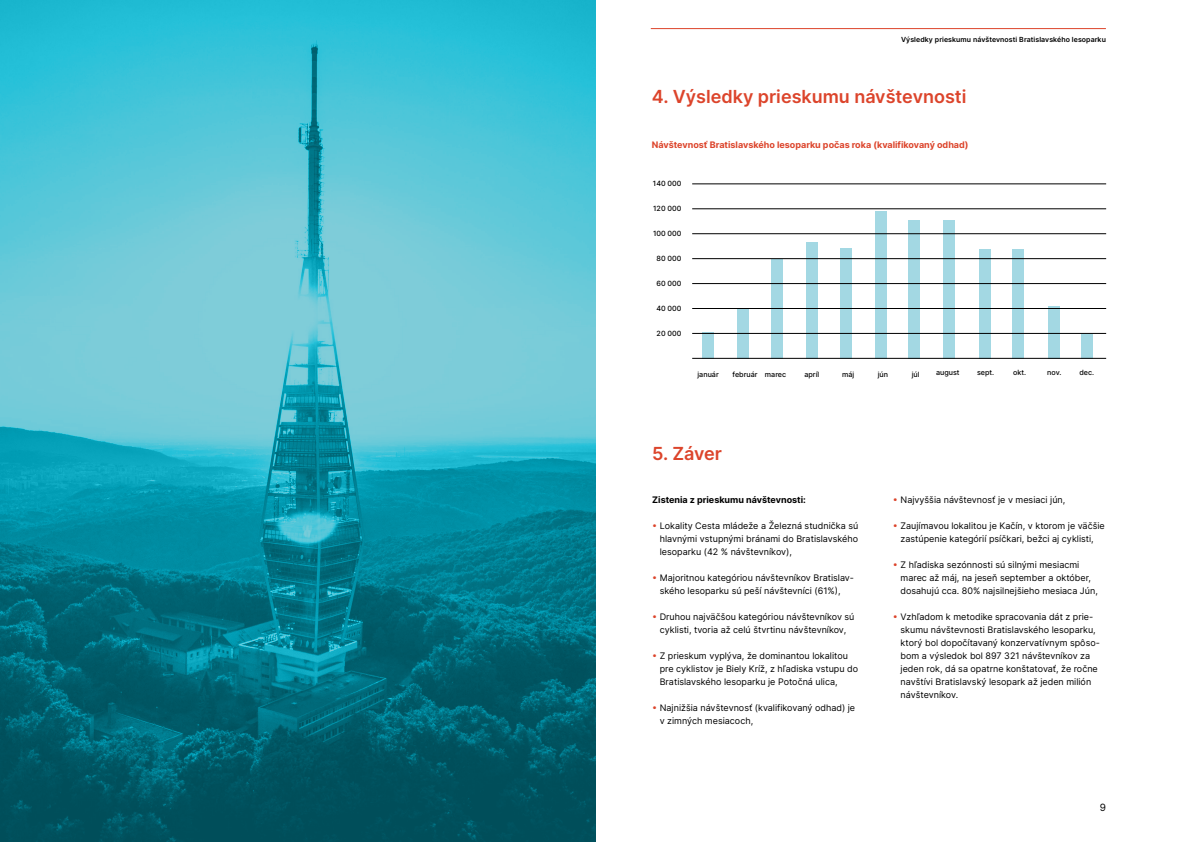
<style>
.page{position:relative;width:1191px;height:842px;background:#fff}
.page>*{position:absolute;margin:0;border:0;box-sizing:border-box;transform-origin:0 0}
.t1{font:600 18px "Inter";color:#dc442b}
.t2{font:10px "Inter";color:#000}
.t3{font:9px/13px "Inter";color:#000}
.t4{font:700 9px "Inter";color:#dc442b}
.t5{font:700 9px "Inter";color:#000}
.t6{font:500 7.2px "Inter";color:#000}
.t7{font:600 7px "Inter";letter-spacing:.01em;color:#000}
.s1{color:#dc442b}
</style>
<div class="page">
<hr style="left:651px;top:28px;width:455px;height:1px;background:#dc442b">
<div style="left:702px;top:332px;width:12px;height:27px;background:#a3d8e3"></div>
<div style="left:737px;top:308px;width:11px;height:51px;background:#a3d8e3"></div>
<div style="left:771px;top:259px;width:11px;height:100px;background:#a3d8e3"></div>
<div style="left:806px;top:242px;width:12px;height:117px;background:#a3d8e3"></div>
<div style="left:840px;top:248px;width:12px;height:111px;background:#a3d8e3"></div>
<div style="left:875px;top:211px;width:11px;height:148px;background:#a3d8e3"></div>
<div style="left:908px;top:220px;width:12px;height:139px;background:#a3d8e3"></div>
<div style="left:943px;top:220px;width:12px;height:139px;background:#a3d8e3"></div>
<div style="left:979px;top:249px;width:11px;height:110px;background:#a3d8e3"></div>
<div style="left:1012px;top:249px;width:12px;height:110px;background:#a3d8e3"></div>
<div style="left:1048px;top:306px;width:11px;height:53px;background:#a3d8e3"></div>
<div style="left:1081px;top:334px;width:12px;height:25px;background:#a3d8e3"></div>
<hr style="left:692px;top:358px;width:414px;height:1px;background:#000">
<hr style="left:692px;top:333px;width:414px;height:1px;background:#000">
<hr style="left:692px;top:308px;width:414px;height:1px;background:#000">
<hr style="left:692px;top:283px;width:414px;height:1px;background:#000">
<hr style="left:692px;top:258px;width:414px;height:1px;background:#000">
<hr style="left:692px;top:233px;width:414px;height:1px;background:#000">
<hr style="left:692px;top:209px;width:414px;height:1px;background:#000">
<hr style="left:692px;top:184px;width:414px;height:1px;background:#000">
<img style="left:0;top:0;width:595px;height:842px">
<p class="t7" style="left:901px;top:35px;width:206px">Výsledky prieskumu návštevnosti Bratislavského lesoparku</p>
<h1 class="t1" style="left:652px;top:83px;width:316px">4. Výsledky prieskumu návštevnosti</h1>
<p class="t4" style="left:652px;top:138px;width:318px">Návštevnosť Bratislavského lesoparku počas roka (kvalifikovaný odhad)</p>
<p class="t6" style="left:653px;top:178px;width:30px">140 000</p>
<p class="t6" style="left:653px;top:203px;width:30px">120 000</p>
<p class="t6" style="left:653px;top:228px;width:30px">100 000</p>
<p class="t6" style="left:656px;top:253px;width:26px">80 000</p>
<p class="t6" style="left:656px;top:278px;width:26px">60 000</p>
<p class="t6" style="left:656px;top:303px;width:27px">40 000</p>
<p class="t6" style="left:656px;top:328px;width:26px">20 000</p>
<p class="t6" style="left:697px;top:369px;width:23px">január</p>
<p class="t6" style="left:732px;top:369px;width:55px">február marec</p>
<p class="t6" style="left:804px;top:369px;width:16px">apríl</p>
<p class="t6" style="left:842px;top:369px;width:14px">máj</p>
<p class="t6" style="left:878px;top:369px;width:12px">jún</p>
<p class="t6" style="left:911px;top:369px;width:9px">júl</p>
<p class="t6" style="left:936px;top:368px;width:25px">august</p>
<p class="t6" style="left:977px;top:368px;width:19px">sept.</p>
<p class="t6" style="left:1013px;top:368px;width:14px">okt.</p>
<p class="t6" style="left:1047px;top:368px;width:16px">nov.</p>
<p class="t6" style="left:1079px;top:368px;width:16px">dec.</p>
<h1 class="t1" style="left:652px;top:440px;width:71px">5. Záver</h1>
<p class="t5" style="left:652px;top:494px;width:155px">Zistenia z prieskumu návštevnosti:</p>
<p class="t3" style="left:660px;top:519px;width:200px;text-align:justify;text-indent:-8px"><span class="s1">•</span> Lokality Cesta mládeže a Železná studnička sú hlavnými vstupnými bránami do Bratislavského lesoparku (42 % návštevníkov),</p>
<p class="t3" style="left:660px;top:571px;width:196px;text-indent:-8px"><span class="s1">•</span> Majoritnou kategóriou návštevníkov Bratislav&shy;ského lesoparku sú peší návštevníci (61%),</p>
<p class="t3" style="left:652px;top:610px;width:204px;text-align:center"><span class="s1">•</span> Druhou najväčšou kategóriou návštevníkov sú cyklisti, tvoria až celú štvrtinu návštevníkov,</p>
<p class="t3" style="left:660px;top:649px;width:200px;text-indent:-8px"><span class="s1">•</span> Z prieskum vyplýva, že dominantou lokalitou pre cyklistov je Biely Kríž, z hľadiska vstupu do<br>Bratislavského lesoparku je Potočná ulica,</p>
<p class="t3" style="left:660px;top:701px;width:197px;text-indent:-8px"><span class="s1">•</span> Najnižšia návštevnosť (kvalifikovaný odhad) je v zimných mesiacoch,</p>
<p class="t3" style="left:893px;top:493px;width:174px"><span class="s1">•</span> Najvyššia návštevnosť je v mesiaci jún,</p>
<p class="t3" style="left:893px;top:519px;width:213px;text-align:center"><span class="s1">•</span> Zaujímavou lokalitou je Kačín, v ktorom je väčšie zastúpenie kategórií psíčkari, bežci aj cyklisti,</p>
<p class="t3" style="left:900px;top:558px;width:199px;text-indent:-8px"><span class="s1">•</span> Z hľadiska sezónnosti sú silnými mesiacmi marec až máj, na jeseň september a október, dosahujú cca. 80% najsilnejšieho mesiaca Jún,</p>
<p class="t3" style="left:900px;top:610px;width:201px;text-indent:-8px"><span class="s1">•</span> Vzhľadom k metodike spracovania dát z prie&shy;skumu návštevnosti Bratislavského lesoparku, ktorý bol dopočítavaný konzervatívnym spôso&shy;bom a výsledok bol 897 321 návštevníkov za jeden rok, dá sa opatrne konštatovať, že ročne navštívi Bratislavský lesopark až jeden milión návštevníkov.</p>
<p class="t2" style="left:1099px;top:800px;width:8px">9</p>
</div>
